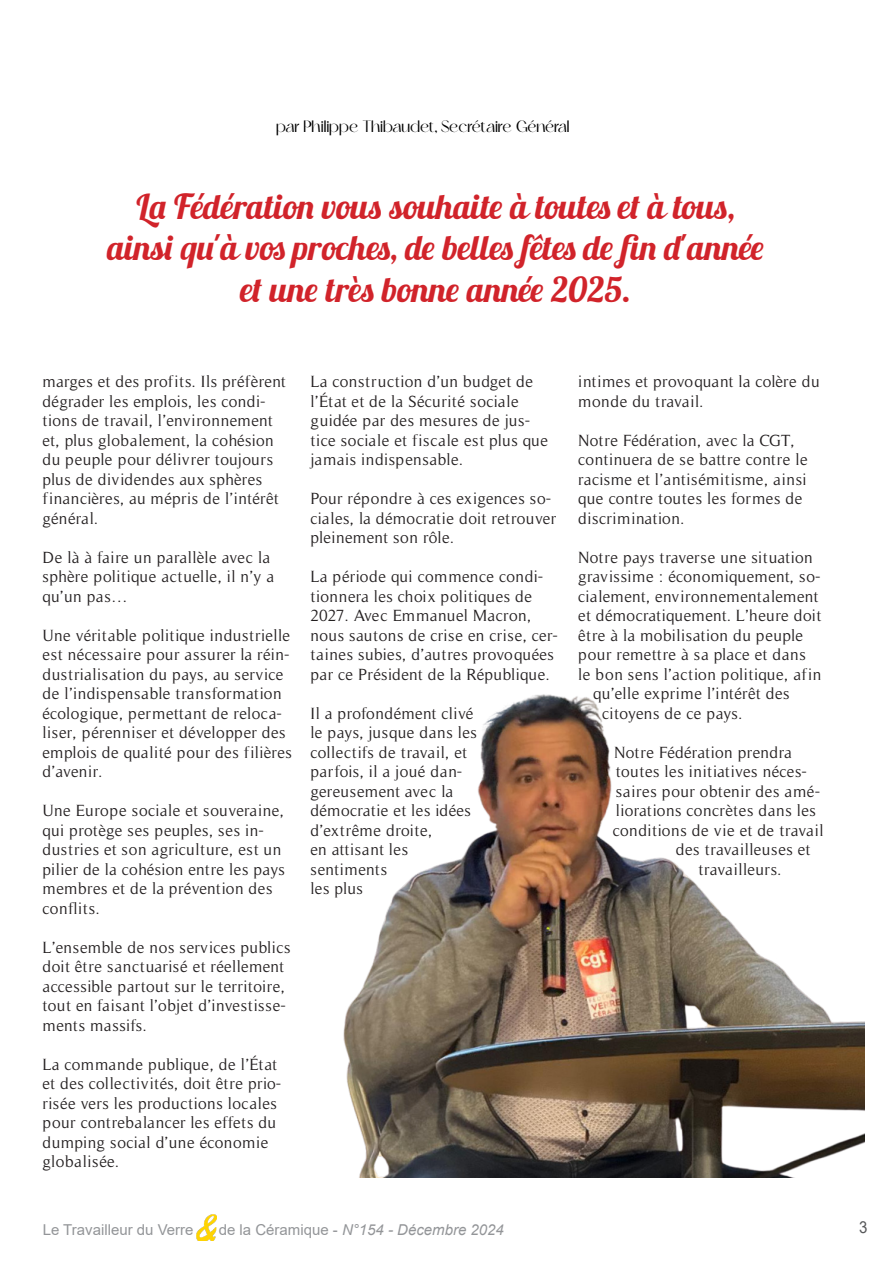
<style>
.page{position:relative;width:893px;height:1263px;background:#fff}
.page>*{position:absolute;margin:0;border:0;box-sizing:border-box;transform-origin:0 0}
.t1{font:34.5px "Lobster 1.3";letter-spacing:.005em;color:#d1232a}
.Txt{font:16.5px/19.5px "Timeless";letter-spacing:.025em;color:#231f20}
.Txt-2{font:16.5px "Timeless";color:#231f20}
.t2{font:16.5px "Skeina";color:#000}
.t3{font:16.5px "Arial";color:#57585a;scale:.91 1}
.t4{font:italic 15px "Arial";color:#939598}
.t5{font:15px "Arial";color:#939598}
.s1{font-style:normal}
</style>
<div class="page">
<img style="left:196px;top:1214px;width:21px;height:27px">
<img style="left:343px;top:694px;width:522px;height:484px">
<p class="t2" style="left:276px;top:117px;width:295px">par Philippe Thibaudet, Secrétaire Général</p>
<p class="t1" style="left:137px;top:184px;width:600px">La Fédération vous souhaite à toutes et à tous,</p>
<p class="t1" style="left:107px;top:226px;width:658px">ainsi qu'à vos proches, de belles fêtes de fin d'année</p>
<p class="t1" style="left:240px;top:267px;width:393px">et une très bonne année 2025.</p>
<p class="Txt" style="left:43px;top:372px;width:245px">marges et des profits. Ils préfèrent dégrader les emplois, les condi&shy;tions de travail, l’environnement et, plus globalement, la cohésion du peuple pour délivrer toujours plus de dividendes aux sphères financières, au mépris de l’intérêt général.</p>
<p class="Txt" style="left:43px;top:547px;width:233px">De là à faire un parallèle avec la sphère politique actuelle, il n’y a qu’un pas…</p>
<p class="Txt" style="left:43px;top:625px;width:251px">Une véritable politique industrielle est nécessaire pour assurer la réin&shy;dustrialisation du pays, au service de l’indispensable transformation écologique, permettant de reloca&shy;liser, pérenniser et développer des emplois de qualité pour des filières d’avenir.</p>
<p class="Txt" style="left:43px;top:801px;width:244px">Une Europe sociale et souveraine, qui protège ses peuples, ses in&shy;dustries et son agriculture, est un pilier de la cohésion entre les pays membres et de la prévention des conflits.</p>
<p class="Txt" style="left:43px;top:937px;width:250px">L’ensemble de nos services publics doit être sanctuarisé et réellement accessible partout sur le territoire, tout en faisant l’objet d’investisse&shy;ments massifs.</p>
<p class="Txt" style="left:43px;top:1054px;width:240px">La commande publique, de l’État et des collectivités, doit être prio&shy;risée vers les productions locales pour contrebalancer les effets du dumping social d’une économie globalisée.</p>
<p class="Txt" style="left:310px;top:372px;width:239px">La construction d’un budget de l’État et de la Sécurité sociale guidée par des mesures de jus&shy;tice sociale et fiscale est plus que jamais indispensable.</p>
<p class="Txt" style="left:310px;top:489px;width:247px">Pour répondre à ces exigences so&shy;ciales, la démocratie doit retrouver pleinement son rôle.</p>
<p class="Txt" style="left:310px;top:567px;width:249px">La période qui commence condi&shy;tionnera les choix politiques de 2027. Avec Emmanuel Macron, nous sautons de crise en crise, cer&shy;taines subies, d’autres provoquées par ce Président de la République.</p>
<p class="Txt" style="left:310px;top:703px;width:168px">Il a profondément clivé le pays, jusque dans les collectifs de travail, et parfois, il a joué dan&shy;gereusement avec la démocratie et les idées d’extrême droite,<br>en attisant les sentiments<br>les plus</p>
<p class="Txt" style="left:578px;top:372px;width:243px">intimes et provoquant la colère du monde du travail.</p>
<p class="Txt" style="left:578px;top:430px;width:231px">Notre Fédération, avec la CGT, continuera de se battre contre le racisme et l’antisémitisme, ainsi que contre toutes les formes de discrimination.</p>
<p class="Txt" style="left:578px;top:547px;width:236px">Notre pays traverse une situation</p>
<p class="Txt" style="left:578px;top:567px;width:244px">gravissime : économiquement, so-</p>
<p class="Txt" style="left:578px;top:586px;width:242px">cialement, environnementalement</p>
<p class="Txt-2" style="left:578px;top:606px;width:245px">et démocratiquement. L’heure doit</p>
<p class="Txt" style="left:578px;top:625px;width:227px">être à la mobilisation du peuple</p>
<p class="Txt" style="left:578px;top:645px;width:229px">pour remettre à sa place et dans</p>
<p class="Txt" style="left:578px;top:664px;width:245px">le bon sens l’action politique, afin</p>
<p class="Txt" style="left:593px;top:684px;width:198px">qu’elle exprime l’intérêt des</p>
<p class="Txt" style="left:602px;top:703px;width:142px">citoyens de ce pays.</p>
<p class="Txt-2" style="left:614px;top:743px;width:179px">Notre Fédération prendra</p>
<p class="Txt" style="left:616px;top:762px;width:193px">toutes les initiatives néces-</p>
<p class="Txt" style="left:616px;top:781px;width:206px">saires pour obtenir des amé-</p>
<p class="Txt" style="left:616px;top:801px;width:202px">liorations concrètes dans les</p>
<p class="Txt" style="left:613px;top:820px;width:212px">conditions de vie et de travail</p>
<p class="Txt" style="left:676px;top:840px;width:136px">des travailleuses et</p>
<p class="Txt" style="left:698px;top:859px;width:85px">travailleurs.</p>
<p class="t5" style="left:43px;top:1219px;width:152px">Le Travailleur du Verre</p>
<p class="t4" style="left:219px;top:1220px;width:287px"><span class="s1">de la Céramique -</span> N°154 - Décembre 2024</p>
<p class="t3" style="left:859px;top:1216px;width:11px">3</p>
</div>
